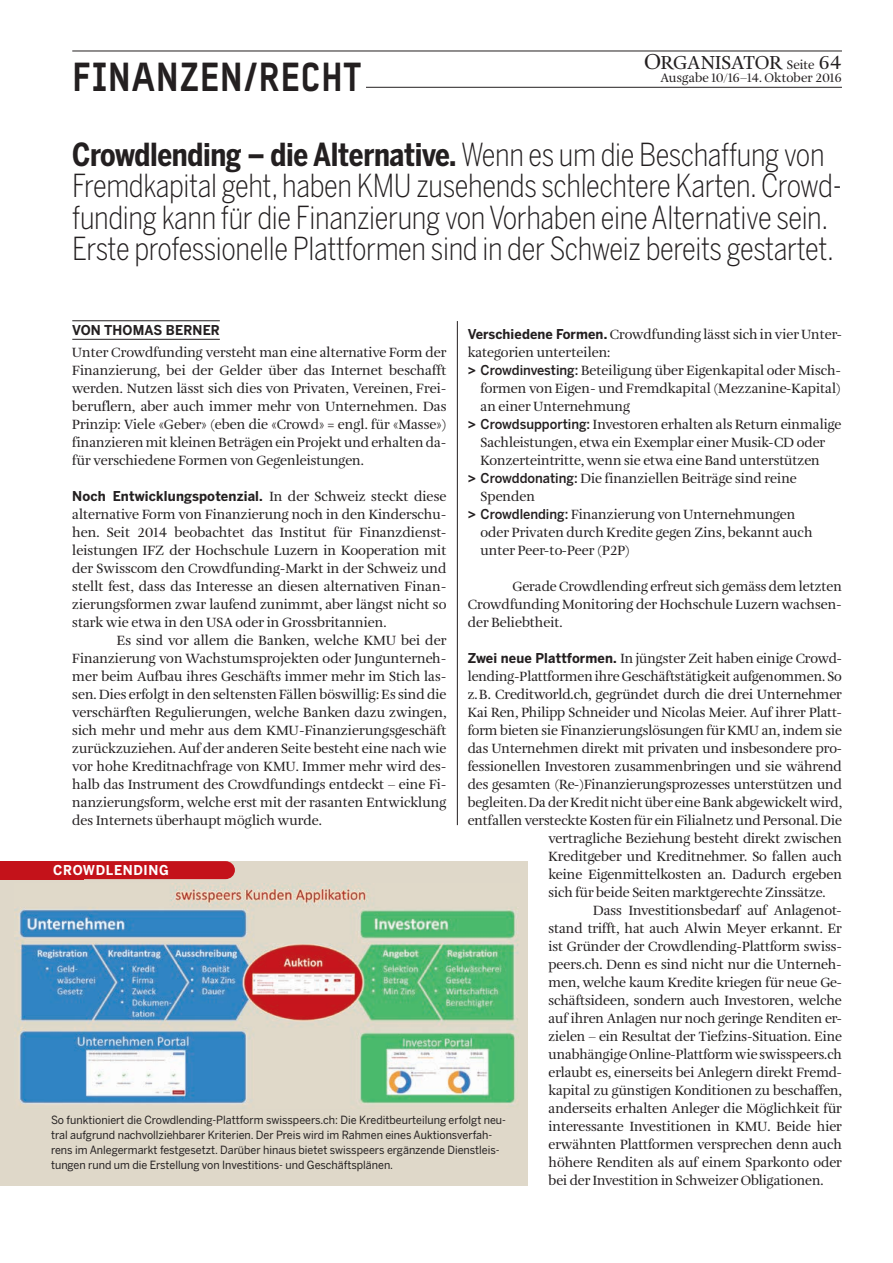
<style>
.page{position:relative;width:893px;height:1263px;background:#fff}
.page>*{position:absolute;margin:0;border:0;box-sizing:border-box;transform-origin:0 0}
.t1{font:900 39px "Typestar Pro";letter-spacing:.015em;color:#231f20;scale:.95 1}
.t2{font:300 31.5px/31.5px "Benton Sans Cond";letter-spacing:-.01em;color:#231f20;scale:.95 1}
.t3{font:19.5px "Amalia Pro";letter-spacing:-.01em;color:#231f20}
.t4{font:13.8px/18px "Amalia Pro";letter-spacing:-.005em;color:#231f20;text-align:justify}
.t5{font:700 13.5px "Benton Sans";letter-spacing:.01em;color:#231f20;scale:.96 1}
.t6{font:700 13.5px "Benton Sans";letter-spacing:.01em;color:#231f20;scale:.95 1}
.t7{font:700 13.5px "Benton Sans";letter-spacing:.05em;color:#fff;scale:.95 1}
.t8{font:12.75px "Amalia Pro";color:#231f20}
.t9{font:11.25px/15px "Benton Sans";color:#231f20;scale:.95 1}
.s1{font-size:22.5px}
.s2{font-size:12.75px}
.s3{font-weight:700}
.s4{font-family:"Amalia Pro";font-weight:400;font-size:13.8px}
.s5{font-family:"Benton Sans";font-weight:700;font-size:13.5px}
.s6{font-family:"Benton Sans";font-weight:500;font-size:13.5px}
</style>
<div class="page">
<hr style="left:72px;top:320px;width:148px;height:1px;background:#231f20">
<hr style="left:72px;top:339px;width:148px;height:1px;background:#231f20">
<hr style="left:72px;top:51px;width:770px;height:1px;background:#231f20">
<hr style="left:366px;top:87px;width:476px;height:1px;background:#231f20">
<hr style="left:457px;top:321px;width:1px;height:504px;background:#231f20">
<div style="left:0;top:861px;width:527px;height:324px;background:#dfd8c9"></div>
<img style="left:15px;top:885px;width:503px;height:219px">
<div style="left:0;top:861px;width:83px;height:18px;background:#c4121a"></div>
<svg style="left:83px;top:861px;width:152px;height:18px"></svg>
<h1 class="t1" style="left:72px;top:51px;width:305px">FINANZEN/RECHT</h1>
<h3 class="t3" style="left:644px;top:51px;width:199px"><span class="s1">O</span>RGANISATOR <span class="s2">Seite</span> 64</h3>
<p class="t8" style="left:660px;top:70px;width:183px">Ausgabe 10/16–14. Oktober 2016</p>
<p class="t2" style="left:72px;top:139px;width:811px"><span class="s3">Crowdlending – die Alternative.</span> Wenn es um die Beschaffung von Fremdkapital geht, haben KMU zusehends schlechtere Karten. Crowd&shy;funding kann für die Finanzierung von Vorhaben eine Alternative sein.<br>Erste professionelle Plattformen sind in der Schweiz bereits gestartet.</p>
<p class="t6" style="left:72px;top:323px;width:157px">VON THOMAS BERNER</p>
<p class="t4" style="left:72px;top:344px;width:376px">Unter Crowdfunding versteht man eine alternative Form der Finanzierung, bei der Gelder über das Internet beschafft werden. Nutzen lässt sich dies von Privaten, Vereinen, Frei&shy;beruflern, aber auch immer mehr von Unternehmen. Das Prinzip: Viele «Geber» (eben die «Crowd» = engl. für «Masse») finanzieren mit kleinen Beträgen ein Projekt und erhalten da&shy;für verschiedene Formen von Gegenleistungen.</p>
<p class="t5" style="left:72px;top:488px;width:391px">Noch Entwicklungspotenzial. <span class="s4">In der Schweiz steckt diese</span></p>
<p class="t4" style="left:72px;top:506px;width:376px">alternative Form von Finanzierung noch in den Kinderschu&shy;hen. Seit 2014 beobachtet das Institut für Finanzdienst&shy;leistungen IFZ der Hochschule Luzern in Kooperation mit der Swisscom den Crowdfunding-Markt in der Schweiz und stellt fest, dass das Interesse an diesen alternativen Finan&shy;zierungsformen zwar laufend zunimmt, aber längst nicht so stark wie etwa in den USA oder in Grossbritannien.</p>
<p class="t4" style="left:72px;top:632px;width:376px;text-indent:45px">Es sind vor allem die Banken, welche KMU bei der Finanzierung von Wachstumsprojekten oder Jungunterneh&shy;mer beim Aufbau ihres Geschäfts immer mehr im Stich las&shy;sen. Dies erfolgt in den seltensten Fällen böswillig: Es sind die verschärften Regulierungen, welche Banken dazu zwingen, sich mehr und mehr aus dem KMU-Finanzierungsgeschäft zurückzuziehen. Auf der anderen Seite besteht eine nach wie vor hohe Kreditnachfrage von KMU. Immer mehr wird des&shy;halb das Instrument des Crowdfundings entdeckt – eine Fi&shy;nanzierungsform, welche erst mit der rasanten Entwicklung des Internets überhaupt möglich wurde.</p>
<p class="t4" style="left:468px;top:326px;width:376px"><span class="s5">Verschiedene Formen.</span> Crowdfunding lässt sich in vier Unter-</p>
<p class="t4" style="left:468px;top:344px;width:144px">kategorien unterteilen:</p>
<p class="t4" style="left:468px;top:362px;width:375px"><span class="s5">&gt;</span> <span class="s6">Crowdinvesting:</span> Beteiligung über Eigenkapital oder Misch-</p>
<p class="t4" style="left:480px;top:380px;width:362px">formen von Eigen- und Fremdkapital (Mezzanine-Kapital)</p>
<p class="t4" style="left:480px;top:398px;width:151px">an einer Unternehmung</p>
<p class="t4" style="left:468px;top:416px;width:375px"><span class="s5">&gt;</span> <span class="s6">Crowdsupporting:</span> Investoren erhalten als Return einmalige</p>
<p class="t4" style="left:480px;top:434px;width:346px">Sachleistungen, etwa ein Exemplar einer Musik-CD oder</p>
<p class="t4" style="left:480px;top:452px;width:341px">Konzerteintritte, wenn sie etwa eine Band unterstützen</p>
<p class="t4" style="left:468px;top:470px;width:331px"><span class="s5">&gt;</span> <span class="s6">Crowddonating:</span> Die finanziellen Beiträge sind reine</p>
<p class="t4" style="left:480px;top:488px;width:56px">Spenden</p>
<p class="t4" style="left:468px;top:506px;width:329px"><span class="s5">&gt;</span> <span class="s6">Crowdlending:</span> Finanzierung von Unternehmungen</p>
<p class="t4" style="left:480px;top:524px;width:334px">oder Privaten durch Kredite gegen Zins, bekannt auch</p>
<p class="t4" style="left:480px;top:542px;width:151px">unter Peer-to-Peer (P2P)</p>
<p class="t4" style="left:468px;top:578px;width:376px;text-indent:45px">Gerade Crowdlending erfreut sich gemäss dem letzten Crowdfunding Monitoring der Hochschule Luzern wachsen&shy;der Beliebtheit.</p>
<p class="t4" style="left:468px;top:650px;width:376px"><span class="s5">Zwei neue Plattformen.</span> In jüngster Zeit haben einige Crowd-</p>
<p class="t4" style="left:468px;top:668px;width:376px">lending-Plattformen ihre Geschäftstätigkeit aufgenommen. So</p>
<p class="t4" style="left:468px;top:686px;width:376px">z.B. Creditworld.ch, gegründet durch die drei Unternehmer</p>
<p class="t4" style="left:468px;top:704px;width:376px">Kai Ren, Philipp Schneider und Nicolas Meier. Auf ihrer Platt-</p>
<p class="t4" style="left:468px;top:722px;width:376px">form bieten sie Finanzierungslösungen für KMU an, indem sie</p>
<p class="t4" style="left:468px;top:740px;width:376px">das Unternehmen direkt mit privaten und insbesondere pro-</p>
<p class="t4" style="left:468px;top:758px;width:376px">fessionellen Investoren zusammenbringen und sie während</p>
<p class="t4" style="left:468px;top:776px;width:376px">des gesamten (Re-)Finanzierungsprozesses unterstützen und</p>
<p class="t4" style="left:468px;top:794px;width:376px">begleiten. Da der Kredit nicht über eine Bank abgewickelt wird,</p>
<p class="t4" style="left:468px;top:812px;width:376px">entfallen versteckte Kosten für ein Filialnetz und Personal. Die</p>
<p class="t4" style="left:549px;top:830px;width:295px">vertragliche Beziehung besteht direkt zwischen</p>
<p class="t4" style="left:549px;top:848px;width:295px">Kreditgeber und Kreditnehmer. So fallen auch</p>
<p class="t4" style="left:549px;top:866px;width:295px">keine Eigenmittelkosten an. Dadurch ergeben</p>
<p class="t4" style="left:549px;top:884px;width:279px">sich für beide Seiten marktgerechte Zinssätze.</p>
<p class="t4" style="left:593px;top:902px;width:250px">Dass Investitionsbedarf auf Anlagenot-</p>
<p class="t4" style="left:549px;top:920px;width:295px">stand trifft, hat auch Alwin Meyer erkannt. Er</p>
<p class="t4" style="left:549px;top:938px;width:295px">ist Gründer der Crowdlending-Plattform swiss-</p>
<p class="t4" style="left:549px;top:956px;width:295px">peers.ch. Denn es sind nicht nur die Unterneh-</p>
<p class="t4" style="left:549px;top:974px;width:295px">men, welche kaum Kredite kriegen für neue Ge-</p>
<p class="t4" style="left:549px;top:992px;width:295px">schäftsideen, sondern auch Investoren, welche</p>
<p class="t4" style="left:549px;top:1010px;width:295px">auf ihren Anlagen nur noch geringe Renditen er-</p>
<p class="t4" style="left:549px;top:1028px;width:295px">zielen – ein Resultat der Tiefzins-Situation. Eine</p>
<p class="t4" style="left:549px;top:1046px;width:295px">unabhängige Online-Plattform wie swisspeers.ch</p>
<p class="t4" style="left:549px;top:1064px;width:295px">erlaubt es, einerseits bei Anlegern direkt Fremd-</p>
<p class="t4" style="left:549px;top:1082px;width:295px">kapital zu günstigen Konditionen zu beschaffen,</p>
<p class="t4" style="left:549px;top:1100px;width:295px">anderseits erhalten Anleger die Möglichkeit für</p>
<p class="t4" style="left:549px;top:1118px;width:295px">interessante Investitionen in KMU. Beide hier</p>
<p class="t4" style="left:549px;top:1136px;width:295px">erwähnten Plattformen versprechen denn auch</p>
<p class="t4" style="left:549px;top:1154px;width:295px">höhere Renditen als auf einem Sparkonto oder</p>
<p class="t4" style="left:549px;top:1172px;width:277px">bei der Investition in Schweizer Obligationen.</p>
<p class="t7" style="left:53px;top:862px;width:123px">CROWDLENDING</p>
<p class="t9" style="left:51px;top:1112px;width:480px">So funktioniert die Crowdlending-Plattform swisspeers.ch: Die Kreditbeurteilung erfolgt neu&shy;tral aufgrund nachvollziehbarer Kriterien. Der Preis wird im Rahmen eines Auktionsverfah&shy;rens im Anlegermarkt festgesetzt. Darüber hinaus bietet swisspeers ergänzende Dienstleis&shy;tungen rund um die Erstellung von Investitions- und Geschäftsplänen.</p>
</div>
